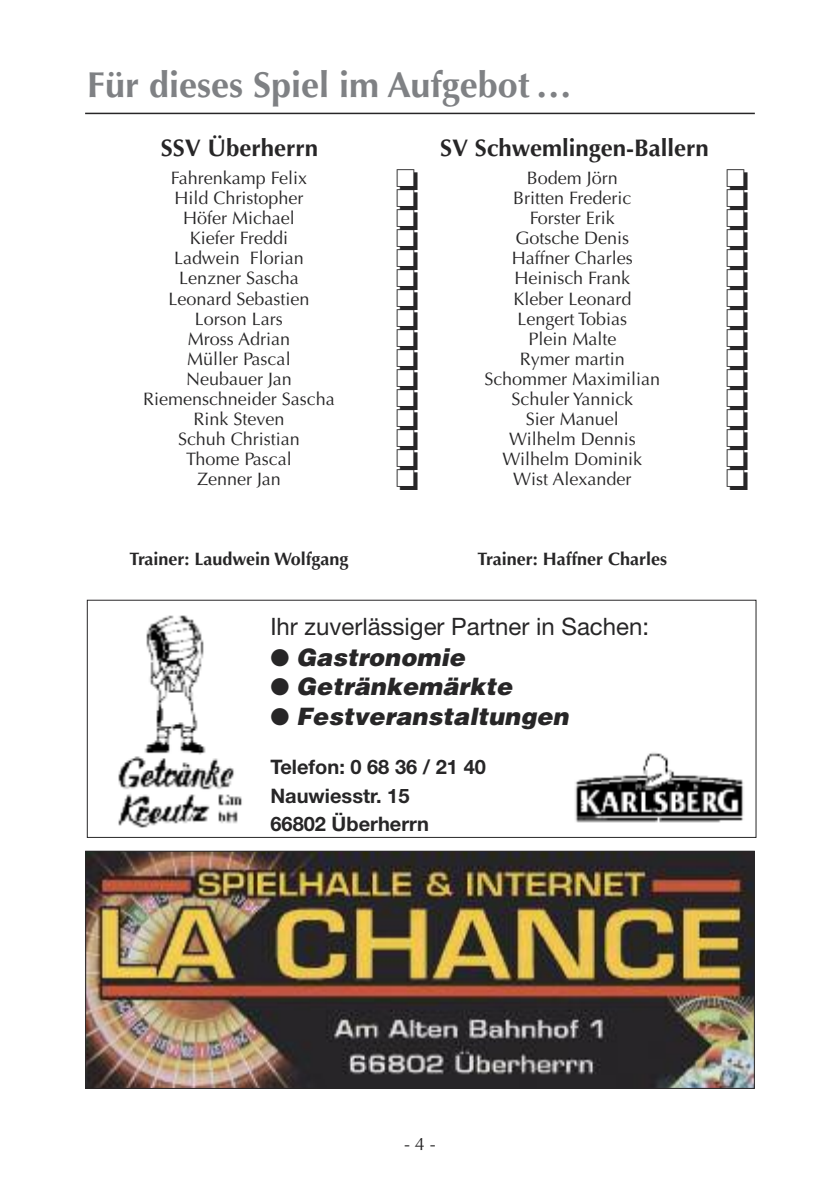
<style>
.page{position:relative;width:840px;height:1191px;background:#fff}
.page>*{position:absolute;margin:0;border:0;box-sizing:border-box;transform-origin:0 0}
.t1{font:700 36px "Optima";color:#7f8184}
.t2{font:italic 900 24px "Helvetica";letter-spacing:.005em;color:#272627}
.t3{font:700 24px "Optima";color:#272627}
.t4{font:24px "Helvetica Neue";color:#272627}
.t5{font:700 20px/28.6px "Helvetica Neue";color:#272627}
.t6{font:18px/20px "Optima";color:#272627;text-align:center}
.t7{font:700 18px "Optima";color:#272627}
</style>
<div class="page">
<div style="left:87px;top:599px;width:669px;height:239px;border:1px solid #272627"></div>
<img style="left:87px;top:852px;width:665px;height:235px">
<div style="left:85px;top:850px;width:669px;height:239px;border:1px solid #272627"></div>
<img style="left:118px;top:615px;width:124px;height:213px">
<img style="left:575px;top:752px;width:169px;height:71px">
<hr style="left:85px;top:113px;width:669px;height:1px;background:#272627">
<h1 class="t1" style="left:87px;top:70px;width:486px">Für dieses Spiel im Aufgebot …</h1>
<h2 class="t3" style="left:161px;top:138px;width:159px">SSV Überherrn</h2>
<h2 class="t3" style="left:440px;top:138px;width:270px">SV Schwemlingen-Ballern</h2>
<p class="t6" style="left:143px;top:170px;width:193px">Fahrenkamp Felix<br>Hild Christopher<br>Höfer Michael<br>Kiefer Freddi<br>Ladwein Florian<br>Lenzner Sascha<br>Leonard Sebastien<br>Lorson Lars<br>Mross Adrian<br>Müller Pascal<br>Neubauer Jan<br>Riemenschneider Sascha<br>Rink Steven<br>Schuh Christian<br>Thome Pascal<br>Zenner Jan</p>
<p class="t6" style="left:484px;top:170px;width:177px">Bodem Jörn<br>Britten Frederic<br>Forster Erik<br>Gotsche Denis<br>Haffner Charles<br>Heinisch Frank<br>Kleber Leonard<br>Lengert Tobias<br>Plein Malte<br>Rymer martin<br>Schommer Maximilian<br>Schuler Yannick<br>Sier Manuel<br>Wilhelm Dennis<br>Wilhelm Dominik<br>Wist Alexander</p>
<p class="t7" style="left:129px;top:551px;width:220px">Trainer: Laudwein Wolfgang</p>
<p class="t7" style="left:477px;top:551px;width:191px">Trainer: Haffner Charles</p>
<h2 class="t4" style="left:270px;top:617px;width:380px">Ihr zuverlässiger Partner in Sachen:</h2>
<h2 class="t2" style="left:270px;top:643px;width:196px">● Gastronomie</h2>
<h2 class="t2" style="left:270px;top:673px;width:243px">● Getränkemärkte</h2>
<h2 class="t2" style="left:270px;top:702px;width:299px">● Festveranstaltungen</h2>
<p class="t5" style="left:270px;top:751px;width:217px">Telefon: 0 68 36 / 21 40<br>Nauwiesstr. 15<br>66802 Überherrn</p>
<p class="t6" style="left:404px;top:1135px;width:33px">-4-</p>
</div>
